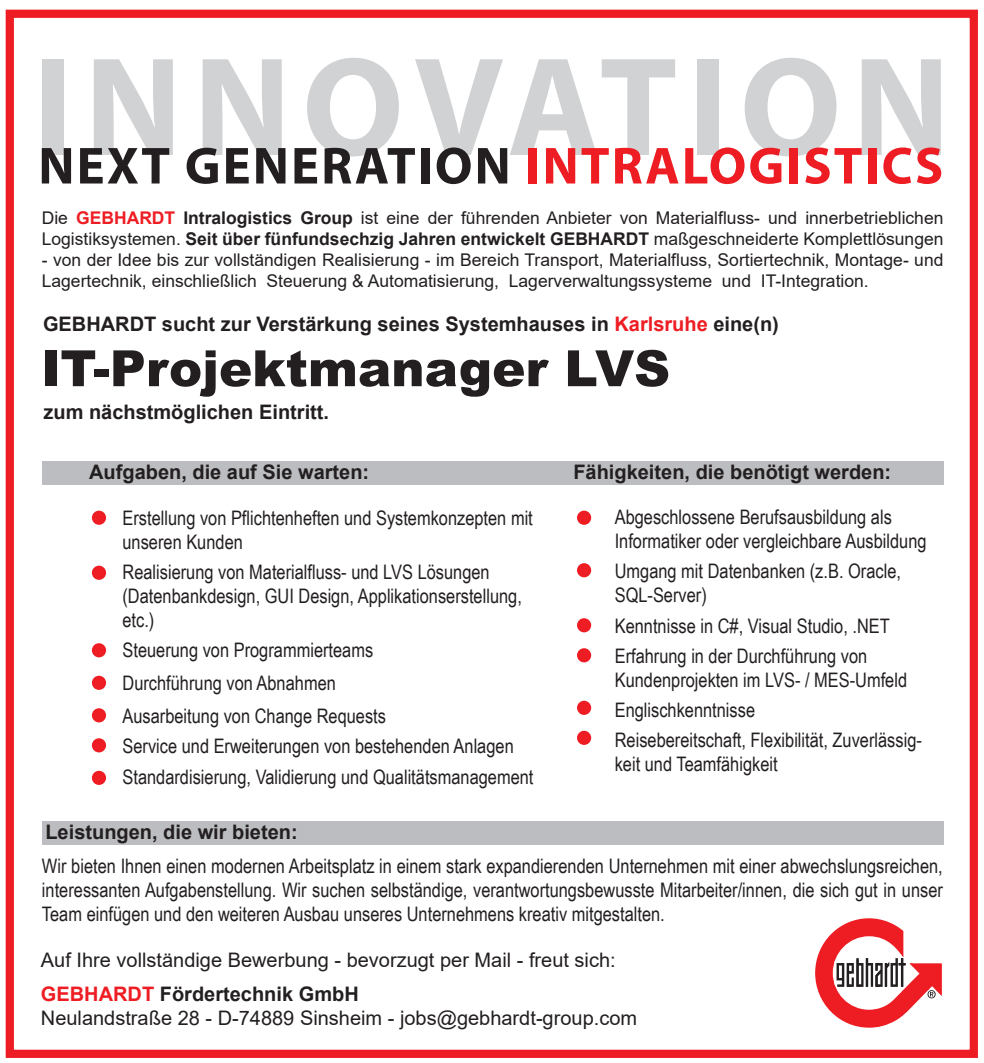
<style>
.page{position:relative;width:984px;height:1063px;background:#fff}
.page>*{position:absolute;margin:0;border:0;box-sizing:border-box;transform-origin:0 0}
.t1{font:900 50px "Arial";color:#231f20}
.t2{font:20px/24px "Arial Narrow";color:#231f20}
.t3{font:700 20px "Arial";color:#231f20}
.t4{font:20px/34px "Arial";color:#231f20}
.t5{font:17.5px/21px "Arial";color:#231f20}
.s1{font-weight:700;color:#ee1d23}
.s2{font-weight:700}
.s3{color:#ee1d23}
</style>
<div class="page">
<div style="left:6px;top:10px;width:972px;height:1047px;border:8px solid #ee1d23"></div>
<svg style="left:815px;top:918px;width:127px;height:109px"></svg>
<div style="left:42px;top:59px;width:22px;height:96px;background:#d1d2d4"></div>
<svg style="left:42px;top:148px;width:29px;height:35px"></svg>
<svg style="left:80px;top:59px;width:93px;height:124px"></svg>
<svg style="left:187px;top:59px;width:98px;height:125px"></svg>
<svg style="left:294px;top:58px;width:384px;height:126px"></svg>
<svg style="left:685px;top:58px;width:256px;height:126px"></svg>
<div style="left:92px;top:510px;width:14px;height:15px;background:#ee1d23;border-radius:50%"></div>
<div style="left:42px;top:821px;width:901px;height:23px;background:#bcbdc0"></div>
<div style="left:42px;top:461px;width:901px;height:24px;background:#bcbdc0"></div>
<div style="left:577px;top:510px;width:14px;height:15px;background:#ee1d23;border-radius:50%"></div>
<div style="left:92px;top:565px;width:14px;height:15px;background:#ee1d23;border-radius:50%"></div>
<div style="left:92px;top:643px;width:14px;height:14px;background:#ee1d23;border-radius:50%"></div>
<div style="left:92px;top:708px;width:14px;height:14px;background:#ee1d23;border-radius:50%"></div>
<div style="left:92px;top:738px;width:14px;height:14px;background:#ee1d23;border-radius:50%"></div>
<div style="left:577px;top:563px;width:14px;height:14px;background:#ee1d23;border-radius:50%"></div>
<div style="left:577px;top:700px;width:14px;height:15px;background:#ee1d23;border-radius:50%"></div>
<div style="left:577px;top:618px;width:14px;height:14px;background:#ee1d23;border-radius:50%"></div>
<div style="left:577px;top:730px;width:14px;height:15px;background:#ee1d23;border-radius:50%"></div>
<div style="left:92px;top:770px;width:14px;height:15px;background:#ee1d23;border-radius:50%"></div>
<div style="left:577px;top:648px;width:14px;height:14px;background:#ee1d23;border-radius:50%"></div>
<div style="left:92px;top:675px;width:14px;height:15px;background:#ee1d23;border-radius:50%"></div>
<p class="t5" style="left:42px;top:207px;width:903px">Die <span class="s1">GEBHARDT</span> <span class="s2">Intralogistics Group</span> ist eine der führenden Anbieter von Materialfluss- und innerbetrieblichen<br>Logistiksystemen. <span class="s2">Seit über fünfundsechzig Jahren entwickelt GEBHARDT</span> maßgeschneiderte Komplettlösungen</p>
<p class="t5" style="left:42px;top:249px;width:903px">- von der Idee bis zur vollständigen Realisierung - im Bereich Transport, Materialfluss, Sortiertechnik, Montage- und<br>Lagertechnik, einschließlich Steuerung &amp; Automatisierung, Lagerverwaltungssysteme und IT-Integration.</p>
<p class="t3" style="left:43px;top:310px;width:737px">GEBHARDT sucht zur Verstärkung seines Systemhauses in <span class="s3">Karlsruhe</span> eine(n)</p>
<h1 class="t1" style="left:41px;top:332px;width:631px">IT-Projektmanager LVS</h1>
<p class="t3" style="left:43px;top:398px;width:287px">zum nächstmöglichen Eintritt.</p>
<p class="t3" style="left:89px;top:458px;width:282px">Aufgaben, die auf Sie warten:</p>
<p class="t3" style="left:573px;top:458px;width:319px">Fähigkeiten, die benötigt werden:</p>
<p class="t2" style="left:123px;top:505px;width:412px">Erstellung von Pflichtenheften und Systemkonzepten mit unseren Kunden</p>
<p class="t2" style="left:123px;top:559px;width:401px">Realisierung von Materialfluss- und LVS Lösungen (Datenbankdesign, GUI Design, Applikationserstellung, etc.)</p>
<p class="t2" style="left:123px;top:633px;width:265px;line-height:33px">Steuerung von Programmierteams<br>Durchführung von Abnahmen<br>Ausarbeitung von Change Requests</p>
<p class="t2" style="left:123px;top:730px;width:412px;line-height:30px">Service und Erweiterungen von bestehenden Anlagen<br>Standardisierung, Validierung und Qualitätsmanagement</p>
<p class="t3" style="left:45px;top:817px;width:254px">Leistungen, die wir bieten:</p>
<p class="t2" style="left:615px;top:504px;width:313px">Abgeschlossene Berufsausbildung als<br>Informatiker oder vergleichbare Ausbildung</p>
<p class="t2" style="left:615px;top:558px;width:288px">Umgang mit Datenbanken (z.B. Oracle,<br>SQL-Server)</p>
<p class="t2" style="left:615px;top:609px;width:277px;line-height:30px">Kenntnisse in C#, Visual Studio, .NET<br>Erfahrung in der Durchführung von</p>
<p class="t2" style="left:615px;top:663px;width:309px;line-height:30px">Kundenprojekten im LVS- / MES-Umfeld<br>Englischkenntnisse<br>Reisebereitschaft, Flexibilität, Zuverlässig-</p>
<p class="t2" style="left:615px;top:750px;width:164px">keit und Teamfähigkeit</p>
<p class="t2" style="left:42px;top:853px;width:902px;text-align:justify">Wir bieten Ihnen einen modernen Arbeitsplatz in einem stark expandierenden Unternehmen mit einer abwechslungsreichen, interessanten Aufgabenstellung. Wir suchen selbständige, verantwortungsbewusste Mitarbeiter/innen, die sich gut in unser Team einfügen und den weiteren Ausbau unseres Unternehmens kreativ mitgestalten.</p>
<p class="t4" style="left:41px;top:942px;width:576px">Auf Ihre vollständige Bewerbung - bevorzugt per Mail - freut sich:<br><span class="s1">GEBHARDT</span> <span class="s2">Fördertechnik GmbH</span></p>
<p class="t4" style="left:41px;top:1000px;width:598px">Neulandstraße 28 - D-74889 Sinsheim - jobs@gebhardt-group.com</p>
</div>
